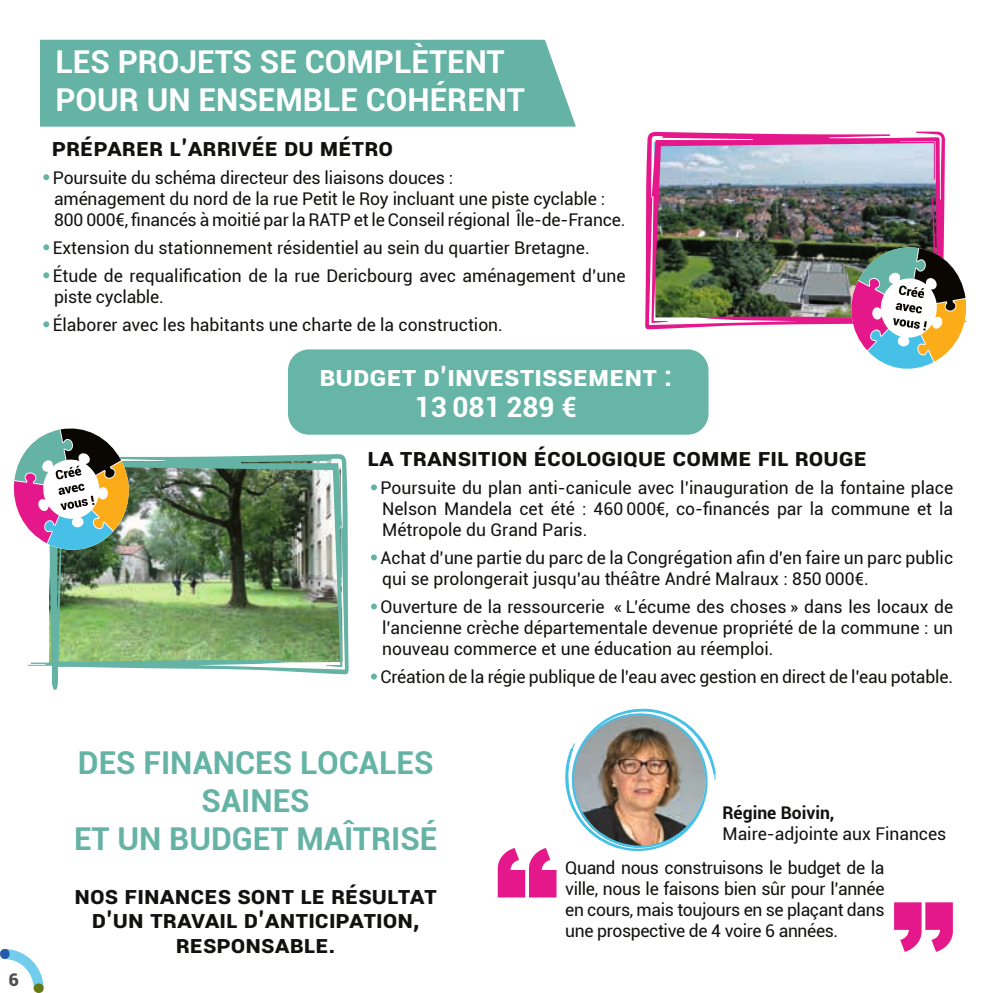
<style>
.page{position:relative;width:993px;height:993px;background:#fff}
.page>*{position:absolute;margin:0;border:0;box-sizing:border-box;transform-origin:0 0}
.t1{font:700 31.5px/37.8px "Roboto";color:#fff}
.t2{font:700 31.5px/37.8px "Roboto";color:#64b3a5;text-align:center}
.t3{font:700 28px/31.5px "Roboto";color:#fff;text-align:center}
.t4{font:700 24.5px/24.5px "Roboto";letter-spacing:.02em;color:#11110f;text-align:center}
.t5{font:700 24.5px "Roboto";color:#11110f}
.t6{font:17.5px/21px "Roboto";color:#11110f}
.t7{font:17.5px/34.3px "Roboto";letter-spacing:-.02em;color:#11110f}
.t8{font:700 17.5px "Roboto";color:#11110f}
.t9{font:900 17.5px "Roboto";color:#4d4f4e}
</style>
<div class="page">
<div style="left:40px;top:40px;width:535px;height:87px;background:#64b3a5"></div>
<div style="left:288px;top:349px;width:420px;height:85px;background:#66b5a7;border-radius:21px"></div>
<svg style="left:43px;top:174px;width:6px;height:6px"></svg>
<svg style="left:43px;top:244px;width:6px;height:6px"></svg>
<svg style="left:43px;top:272px;width:6px;height:6px"></svg>
<svg style="left:43px;top:321px;width:6px;height:6px"></svg>
<svg style="left:371px;top:484px;width:6px;height:6px"></svg>
<svg style="left:371px;top:554px;width:6px;height:6px"></svg>
<svg style="left:371px;top:603px;width:6px;height:6px"></svg>
<svg style="left:371px;top:673px;width:6px;height:6px"></svg>
<img style="left:645px;top:131px;width:300px;height:199px">
<svg style="left:497px;top:848px;width:59px;height:49px"></svg>
<svg style="left:894px;top:902px;width:58px;height:49px"></svg>
<img style="left:565px;top:708px;width:150px;height:143px">
<img style="left:28px;top:454px;width:320px;height:235px">
<svg style="left:0;top:949px;width:44px;height:43px"></svg>
<svg style="left:13px;top:428px;width:121px;height:127px"></svg>
<svg style="left:846px;top:243px;width:121px;height:126px"></svg>
<p class="t9" style="left:9px;top:967px;width:12px">6</p>
<h1 class="t1" style="left:55px;top:42px;width:471px">LES PROJETS SE COMPLÈTENT<br>POUR UN ENSEMBLE COHÉRENT</h1>
<h3 class="t5" style="left:52px;top:130px;width:343px">Préparer l’arrivée du métro</h3>
<p class="t6" style="left:53px;top:166px;width:574px">Poursuite du schéma directeur des liaisons douces :<br>aménagement du nord de la rue Petit le Roy incluant une piste cyclable :<br>800 000€, financés à moitié par la RATP et le Conseil régional Île-de-France.</p>
<p class="t6" style="left:53px;top:233px;width:574px;line-height:28px">Extension du stationnement résidentiel au sein du quartier Bretagne.<br>Étude de requalification de la rue Dericbourg avec aménagement d’une</p>
<p class="t6" style="left:53px;top:282px;width:451px;line-height:28px">piste cyclable.<br>Élaborer avec les habitants une charte de la construction.</p>
<h2 class="t3" style="left:319px;top:359px;width:354px">Budget d’investissement :<br>13 081 289 €</h2>
<h3 class="t5" style="left:367px;top:439px;width:501px">La transition écologique comme fil rouge</h3>
<p class="t6" style="left:380px;top:476px;width:574px;text-align:justify">Poursuite du plan anti-canicule avec l’inauguration de la fontaine place Nelson Mandela cet été : 460 000€, co-financés par la commune et la Métropole du Grand Paris.</p>
<p class="t6" style="left:380px;top:546px;width:574px">Achat d’une partie du parc de la Congrégation afin d’en faire un parc public qui se prolongerait jusqu’au théâtre André Malraux : 850 000€.</p>
<p class="t6" style="left:380px;top:595px;width:574px;text-align:justify">Ouverture de la ressourcerie « L’écume des choses » dans les locaux de l’ancienne crèche départementale devenue propriété de la commune : un nouveau commerce et une éducation au réemploi.</p>
<p class="t6" style="left:380px;top:665px;width:574px">Création de la régie publique de l’eau avec gestion en direct de l’eau potable.</p>
<h1 class="t2" style="left:74px;top:742px;width:364px">DES FINANCES LOCALES<br>SAINES<br>ET UN BUDGET MAÎTRISÉ</h1>
<h3 class="t4" style="left:74px;top:881px;width:364px">Nos finances sont le résultat d’un travail d’anticipation, responsable.</h3>
<p class="t8" style="left:722px;top:799px;width:113px">Régine Boivin,</p>
<p class="t7" style="left:565px;top:815px;width:382px;text-indent:157px">Maire-adjointe aux Finances<br>Quand nous construisons le budget de la</p>
<p class="t6" style="left:565px;top:877px;width:321px;text-align:justify">ville, nous le faisons bien sûr pour l’année en cours, mais toujours en se plaçant dans une prospective de 4 voire 6 années.</p>
</div>
